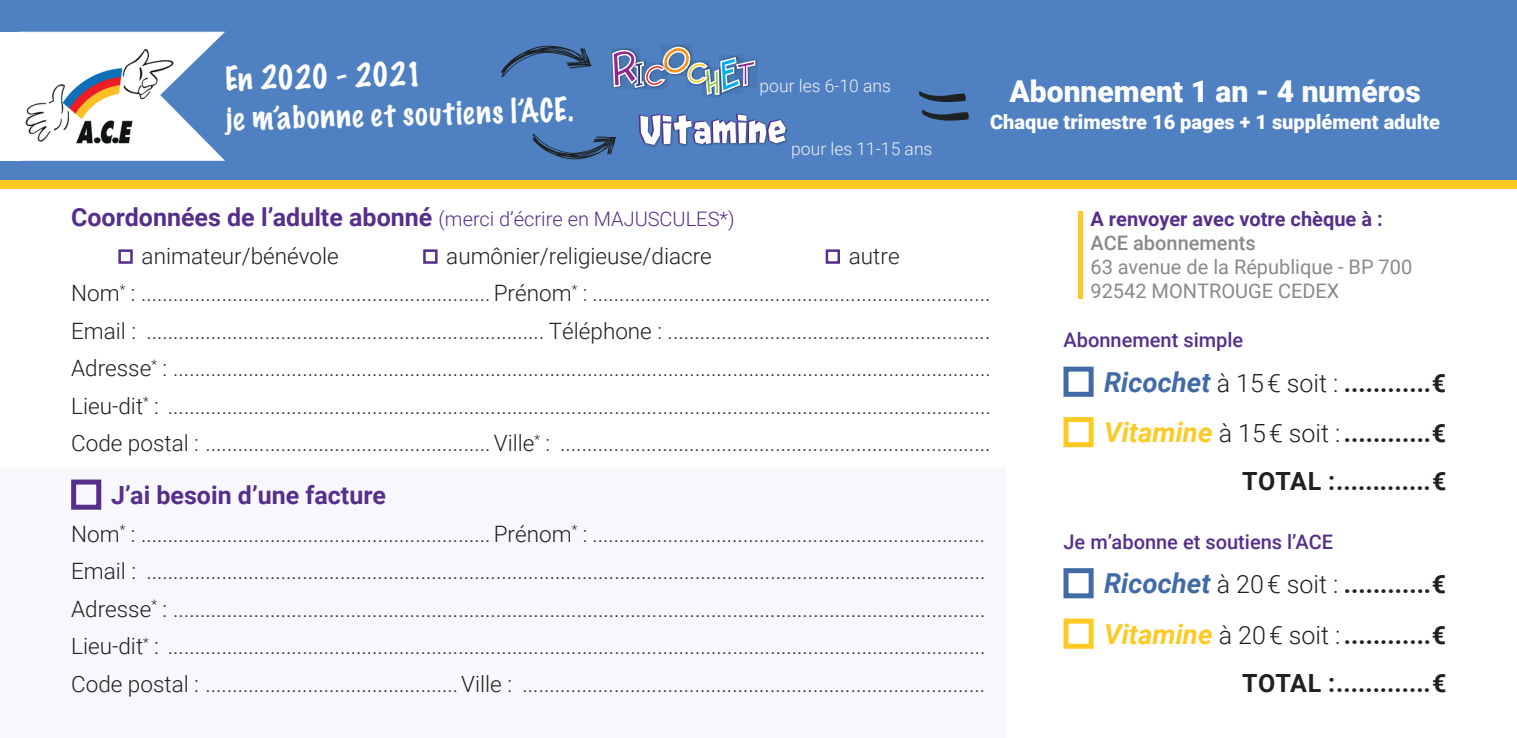
<style>
.page{position:relative;width:1517px;height:738px;background:#fff}
.page>*{position:absolute;margin:0;border:0;box-sizing:border-box;transform-origin:0 0}
.t1{font:100 30px/38.8px "Marker Felt";color:#fff}
.t2{font:900 30px "Roboto";color:#fff}
.t3{font:700 25px/50.2px "Roboto";letter-spacing:.01em;color:#231f20}
.t4{font:700 25px "Roboto";color:#552f8b}
.t5{font:300 22.5px/37.5px "Roboto";color:#231f20;text-align:justify}
.t6{font:300 20px "Roboto";color:#552f8b}
.t7{font:20px/24px "Roboto";color:#87898c}
.t8{font:500 20px "Roboto";color:#552f8b}
.t9{font:900 20px "Roboto";color:#fff}
.t10{font:700 20px "Roboto";color:#552f8b}
.t11{font:500 20px "Roboto";color:#87898c}
.t12{font:300 17.5px "Roboto";color:#f2eff7}
.s1{font-weight:700;font-size:25px}
.s2{font-style:italic;font-size:27.5px;color:#416ba6}
.s3{font-weight:300}
.s4{font-style:italic;font-size:27.5px;color:#fdca25}
</style>
<div class="page">
<div style="left:0;top:468px;width:1005px;height:269px;background:#f8f7fb"></div>
<div style="left:1px;top:126px;width:1516px;height:63px;background:#fdca25"></div>
<div style="left:0;top:0;width:1517px;height:179px;background:#4f81c2"></div>
<div style="left:118px;top:249px;width:15px;height:14px;border:2px solid #552f8b"></div>
<div style="left:423px;top:249px;width:14px;height:14px;border:2px solid #552f8b"></div>
<div style="left:825px;top:249px;width:15px;height:14px;border:2px solid #552f8b"></div>
<div style="left:1063px;top:567px;width:30px;height:31px;border:5px solid #416ba6"></div>
<div style="left:1063px;top:618px;width:30px;height:30px;border:5px solid #fdca25"></div>
<div style="left:1063px;top:366px;width:30px;height:30px;border:5px solid #416ba6"></div>
<div style="left:1063px;top:417px;width:30px;height:30px;border:5px solid #fdca25"></div>
<div style="left:71px;top:479px;width:30px;height:30px;border:5px solid #552f8b"></div>
<svg style="left:756px;top:58px;width:2px;height:30px"></svg>
<div style="left:704px;top:67px;width:18px;height:30px;background:#4a79b6"></div>
<svg style="left:662px;top:45px;width:31px;height:1px"></svg>
<svg style="left:611px;top:46px;width:145px;height:50px"></svg>
<img style="left:647px;top:124px;width:141px;height:23px">
<svg style="left:638px;top:113px;width:147px;height:32px"></svg>
<svg style="left:501px;top:46px;width:90px;height:31px"></svg>
<svg style="left:532px;top:134px;width:84px;height:25px"></svg>
<img style="left:18px;top:31px;width:207px;height:130px">
<div style="left:0;top:32px;width:22px;height:128px;background:#fff"></div>
<svg style="left:922px;top:110px;width:46px;height:11px"></svg>
<svg style="left:919px;top:91px;width:46px;height:11px"></svg>
<hr style="left:1078px;top:211px;width:4px;height:88px;background:#fdca25">
<h1 class="t1" style="left:225px;top:58px;width:349px;rotate:-1deg">En 2020 - 2021<br>je m’abonne et soutiens l’ACE.</h1>
<p class="t12" style="left:759px;top:73px;width:133px">pour les 6-10 ans</p>
<p class="t12" style="left:791px;top:136px;width:143px">pour les 11-15 ans</p>
<h1 class="t2" style="left:1009px;top:70px;width:413px">Abonnement 1 an - 4 numéros</h1>
<p class="t9" style="left:990px;top:108px;width:451px">Chaque trimestre 16 pages + 1 supplément adulte</p>
<p class="t6" style="left:71px;top:205px;width:665px"><span class="s1">Coordonnées de l’adulte abonné</span> (merci d’écrire en MAJUSCULES*)</p>
<p class="t5" style="left:142px;top:236px;width:199px">animateur/bénévole</p>
<p class="t5" style="left:446px;top:236px;width:267px">aumônier/religieuse/diacre</p>
<p class="t5" style="left:71px;top:236px;width:921px;text-align:left;text-indent:778px">autre<br>Nom<sup>*</sup> : .................................................................Prénom<sup>*</sup> : ..........................................................................<br>Email : .......................................................................... Téléphone : ............................................................<br>Adresse<sup>*</sup> : ........................................................................................................................................................<br>Lieu-dit<sup>*</sup> : .........................................................................................................................................................<br>Code postal : .....................................................Ville<sup>*</sup> : ................................................................................</p>
<p class="t4" style="left:111px;top:477px;width:276px">J’ai besoin d’une facture</p>
<p class="t5" style="left:71px;top:513px;width:916px">Nom<sup>*</sup> : .................................................................Prénom<sup>*</sup> : .........................................................................<br>Email : ............................................................................................................................................................<br>Adresse<sup>*</sup> : .......................................................................................................................................................<br>Lieu-dit<sup>*</sup> : ........................................................................................................................................................<br>Code postal : ...............................................Ville : ......................................................................................</p>
<p class="t10" style="left:1090px;top:205px;width:294px">A renvoyer avec votre chèque à :</p>
<p class="t11" style="left:1090px;top:229px;width:167px">ACE abonnements</p>
<p class="t7" style="left:1090px;top:254px;width:323px">63 avenue de la République - BP 700<br>92542 MONTROUGE CEDEX</p>
<p class="t8" style="left:1063px;top:326px;width:181px">Abonnement simple</p>
<p class="t3" style="left:1104px;top:356px;width:343px"><span class="s2">Ricochet</span> <span class="s3">à 15 € soit :</span> ............€<br><span class="s4">Vitamine</span> <span class="s3">à 15 € soit :</span>............€</p>
<p class="t3" style="left:1242px;top:455px;width:206px">TOTAL :.............€</p>
<p class="t8" style="left:1063px;top:527px;width:271px">Je m’abonne et soutiens l’ACE</p>
<p class="t3" style="left:1104px;top:558px;width:343px"><span class="s2">Ricochet</span> <span class="s3">à 20 € soit :</span> ............€<br><span class="s4">Vitamine</span> <span class="s3">à 20 € soit :</span>............€</p>
<p class="t3" style="left:1242px;top:656px;width:206px">TOTAL :.............€</p>
</div>
